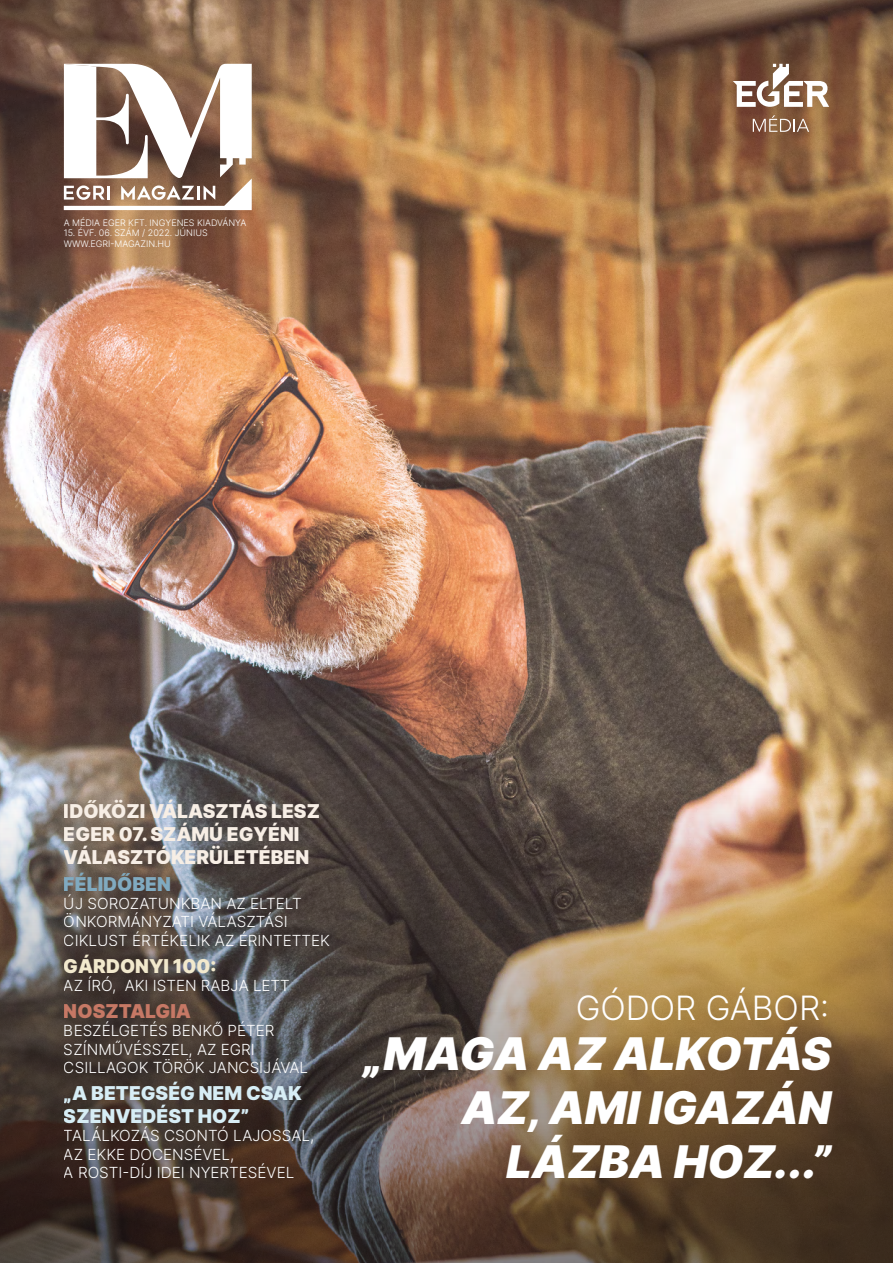
<style>
.page{position:relative;width:893px;height:1263px;background:#fff}
.page>*{position:absolute;margin:0;border:0;box-sizing:border-box;transform-origin:0 0}
.t1{font:italic 900 45px/54px "Inter";color:#fff;text-align:right}
.t2{font:300 33.6px "Inter";color:#fff}
.t3{font:900 19.05px/23px "Inter";color:#f7eee5}
.t4{font:900 19.05px/23px "Inter";color:#d7edf5}
.t5{font:900 19.05px "Inter";color:#f2e9cd}
.t6{font:900 19.05px "Inter";color:#c67865}
.t7{font:900 19.05px "Inter";color:#80aac0}
.t8{font:300 15.3px/18.3px "Inter";color:#fff}
.t9{font:300 9px/10.8px "Inter";color:#fff}
</style>
<div class="page">
<img style="left:0;top:0;width:893px;height:290px">
<img style="left:0;top:290px;width:893px;height:973px">
<svg style="left:64px;top:64px;width:188px;height:146px"></svg>
<svg style="left:753px;top:115px;width:56px;height:17px"></svg>
<svg style="left:733px;top:64px;width:96px;height:43px"></svg>
<p class="t9" style="left:64px;top:217px;width:184px">A MÉDIA EGER KFT. INGYENES KIADVÁNYA</p>
<p class="t9" style="left:64px;top:228px;width:146px">15. ÉVF. 06. SZÁM / 2022. JÚNIUS<br>WWW.EGRI-MAGAZIN.HU</p>
<p class="t3" style="left:64px;top:799px;width:258px">IDŐKÖZI VÁLASZTÁS LESZ<br>EGER 07. SZÁMÚ EGYÉNI<br>VÁLASZTÓKERÜLETÉBEN</p>
<p class="t7" style="left:64px;top:870px;width:109px">FÉLIDŐBEN</p>
<p class="t8" style="left:64px;top:894px;width:268px">ÚJ SOROZATUNKBAN AZ ELTELT<br>ÖNKORMÁNYZATI VÁLASZTÁSI<br>CIKLUST ÉRTÉKELIK AZ ÉRINTETTEK</p>
<p class="t5" style="left:64px;top:952px;width:154px">GÁRDONYI 100:</p>
<p class="t8" style="left:64px;top:976px;width:228px">AZ ÍRÓ, AKI ISTEN RABJA LETT</p>
<p class="t6" style="left:64px;top:997px;width:129px">NOSZTALGIA</p>
<p class="t8" style="left:64px;top:1021px;width:246px">BESZÉLGETÉS BENKŐ PÉTER<br>SZÍNMŰVÉSSZEL, AZ EGRI<br>CSILLAGOK TÖRÖK JANCSIJÁVAL</p>
<p class="t4" style="left:64px;top:1081px;width:239px">„A BETEGSÉG NEM CSAK<br>SZENVEDÉST HOZ”</p>
<p class="t8" style="left:64px;top:1126px;width:252px">TALÁLKOZÁS CSONTÓ LAJOSSAL,<br>AZ EKKE DOCENSÉVEL,<br>A ROSTI-DÍJ IDEI NYERTESÉVEL</p>
<h2 class="t2" style="left:576px;top:984px;width:255px">GÓDOR GÁBOR:</h2>
<h1 class="t1" style="left:361px;top:1025px;width:481px">„MAGA AZ ALKOTÁS<br>AZ,AMIIGAZÁN<br>LÁZBA HOZ...”</h1>
</div>
